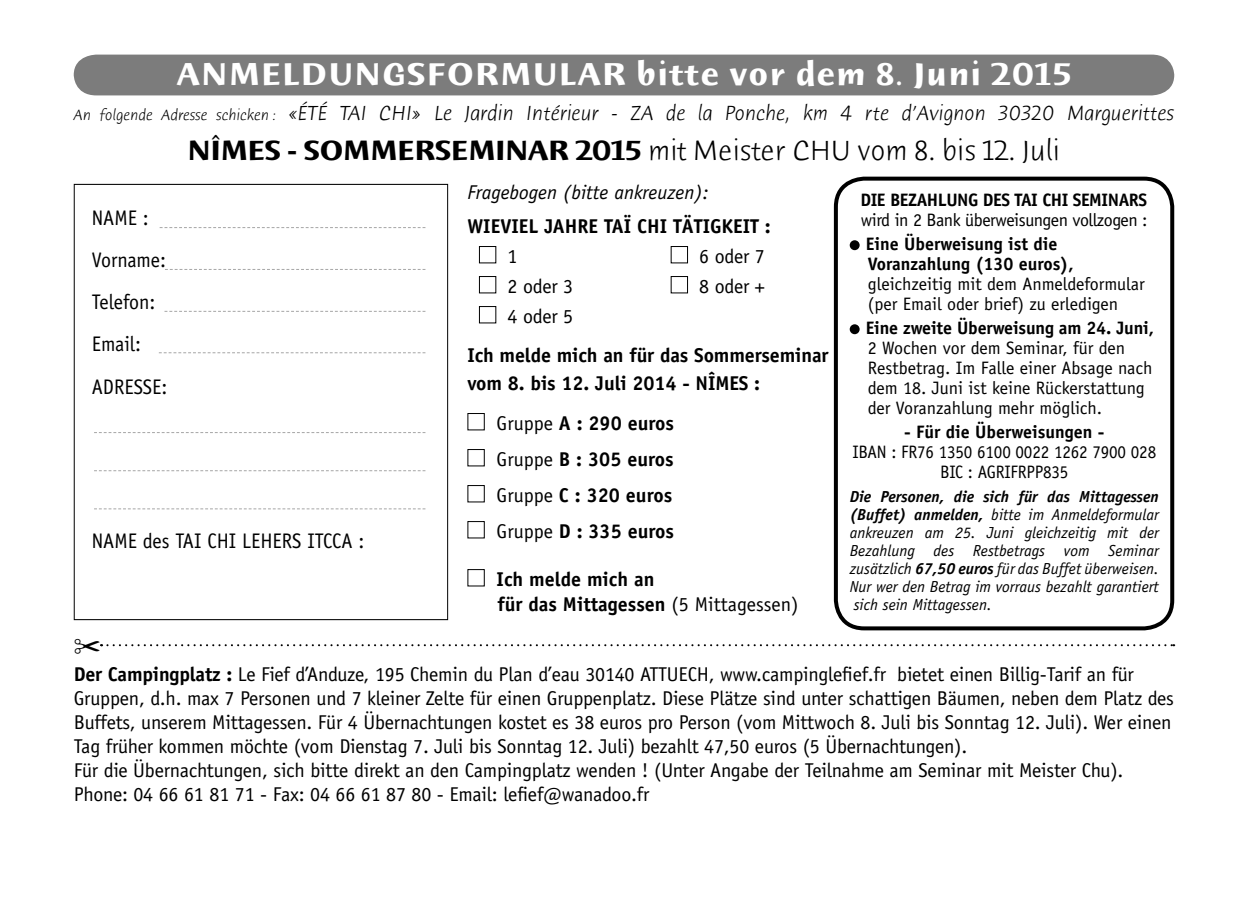
<style>
.page{position:relative;width:1248px;height:899px;background:#fff}
.page>*{position:absolute;margin:0;border:0;box-sizing:border-box;transform-origin:0 0}
.t1{font:700 34px "Humana Sans ITC";letter-spacing:.05em;color:#fff}
.t2{font:300 30px "Humana Sans ITC";color:#000}
.t3{font:italic 300 22px "Humana Sans ITC";color:#000}
.t4{font:21.2px/42.2px "Officina Sans";color:#000;scale:.95 1}
.t5{font:20px/24px "Officina Sans";letter-spacing:-.01em;color:#000}
.t6{font:700 20px/36px "Officina Sans";color:#000}
.t7{font:italic 20px "Officina Sans";color:#000}
.t8{font:18px/20px "Officina Sans";color:#000}
.t9{font:700 18px/20px "Officina Sans";letter-spacing:-.01em;color:#000}
.t10{font:18px/20px "Officina Sans";color:#000;text-align:center;scale:.95 1}
.t11{font:18px "Officina Sans";letter-spacing:-.025em;color:#000}
.t12{font:italic 16px/18px "Officina Sans";color:#000;text-align:justify}
.s1{font-size:16px}
.s2{font-weight:700}
.s3{font-weight:400}
</style>
<div class="page">
<svg style="left:833px;top:176px;width:342px;height:452px"></svg>
<svg style="left:160px;top:227px;width:265px;height:1px"></svg>
<svg style="left:165px;top:269px;width:260px;height:1px"></svg>
<svg style="left:164px;top:311px;width:261px;height:1px"></svg>
<svg style="left:94px;top:432px;width:331px;height:1px"></svg>
<svg style="left:94px;top:470px;width:331px;height:1px"></svg>
<svg style="left:94px;top:508px;width:331px;height:1px"></svg>
<svg style="left:159px;top:352px;width:266px;height:1px"></svg>
<div style="left:74px;top:55px;width:1100px;height:40px;background:#7c7c7c"></div>
<div style="left:479px;top:246px;width:17px;height:17px;border:1px solid #000"></div>
<div style="left:479px;top:276px;width:17px;height:17px;border:1px solid #000"></div>
<div style="left:479px;top:306px;width:17px;height:17px;border:1px solid #000"></div>
<div style="left:670px;top:246px;width:18px;height:17px;border:1px solid #000"></div>
<div style="left:670px;top:276px;width:18px;height:17px;border:1px solid #000"></div>
<svg style="left:100px;top:644px;width:1074px;height:3px"></svg>
<h1 class="t1" style="left:177px;top:57px;width:895px">ANMELDUNGSFORMULAR bitte vor dem 8. Juni 2015</h1>
<p class="t3" style="left:74px;top:102px;width:1101px"><span class="s1">An folgende Adresse schicken :</span> «ÉTÉ TAI CHI» Le Jardin Intérieur - ZA de la Ponche, km 4 rte d’Avignon 30320 Marguerittes</p>
<h2 class="t2" style="left:188px;top:135px;width:873px"><span class="s2">NÎMES - SOMMERSEMINAR 2015</span> mit Meister CHU vom 8. bis 12. Juli</h2>
<p class="t4" style="left:92px;top:196px;width:81px">NAME :<br>Vorname:<br>Telefon:<br>Email:<br>ADRESSE:</p>
<p class="t4" style="left:92px;top:519px;width:288px">NAME des TAI CHI LEHERS ITCCA :</p>
<p class="t7" style="left:467px;top:180px;width:243px">Fragebogen (bitte ankreuzen):</p>
<p class="t6" style="left:467px;top:208px;width:305px">WIEVIEL JAHRE TAÏ CHI TÄTIGKEIT :</p>
<p class="t5" style="left:507px;top:242px;width:67px;line-height:30px">1<br>2 oder 3<br>4 oder 5</p>
<p class="t5" style="left:699px;top:242px;width:67px;line-height:30px">6 oder 7<br>8 oder +</p>
<p class="t6" style="left:467px;top:341px;width:363px;line-height:28px">Ich melde mich an für das Sommerseminar vom 8. bis 12. Juli 2014 - NÎMES :</p>
<p class="t6" style="left:496px;top:405px;width:179px;text-align:justify"><span class="s3">Gruppe</span> A : 290 euros <span class="s3">Gruppe</span> B : 305 euros <span class="s3">Gruppe</span> C : 320 euros <span class="s3">Gruppe</span> D : 335 euros</p>
<p class="t6" style="left:496px;top:567px;width:303px;line-height:24px">Ich melde mich an<br>für das Mittagessen <span class="s3">(5 Mittagessen)</span></p>
<p class="t9" style="left:860px;top:190px;width:288px">DIE BEZAHLUNG DES TAI CHI SEMINARS</p>
<p class="t11" style="left:860px;top:209px;width:288px">wird in 2 Bank überweisungen vollzogen :</p>
<p class="t9" style="left:865px;top:234px;width:209px">Eine Überweisung ist die<br>Voranzahlung (130 euros),</p>
<p class="t8" style="left:867px;top:274px;width:279px">gleichzeitig mit dem Anmeldeformular (per Email oder brief) zu erledigen</p>
<p class="t9" style="left:865px;top:318px;width:290px">Eine zweite Überweisung am 24. Juni,</p>
<p class="t8" style="left:867px;top:338px;width:286px">2 Wochen vor dem Seminar, für den Restbetrag. Im Falle einer Absage nach dem 18. Juni ist keine Rückerstattung der Voranzahlung mehr möglich.</p>
<p class="t9" style="left:904px;top:422px;width:202px">- Für die Überweisungen -</p>
<p class="t10" style="left:852px;top:442px;width:321px">IBAN : FR76 1350 6100 0022 1262 7900 028<br>BIC : AGRIFRPP835</p>
<p class="t12" style="left:849px;top:488px;width:311px"><span class="s2">Die Personen, die sich für das Mittagessen (Buffet) anmelden,</span> bitte im Anmeldeformular ankreuzen am 25. Juni gleichzeitig mit der Bezahlung des Restbetrags vom Seminar zusätzlich <span class="s2">67,50 euros</span> für das Buffet überweisen.<br>Nur wer den Betrag im vorraus bezahlt garantiert sich sein Mittagessen.</p>
<p class="t5" style="left:74px;top:662px;width:1101px"><span class="s2">Der Campingplatz :</span> Le Fief d’Anduze, 195 Chemin du Plan d’eau 30140 ATTUECH, www.campinglefief.fr bietet einen Billig-Tarif an für Gruppen, d.h. max 7 Personen und 7 kleiner Zelte für einen Gruppenplatz. Diese Plätze sind unter schattigen Bäumen, neben dem Platz des Buffets, unserem Mittagessen. Für 4 Übernachtungen kostet es 38 euros pro Person (vom Mittwoch 8. Juli bis Sonntag 12. Juli). Wer einen Tag früher kommen möchte (vom Dienstag 7. Juli bis Sonntag 12. Juli) bezahlt 47,50 euros (5 Übernachtungen).<br>Für die Übernachtungen, sich bitte direkt an den Campingplatz wenden ! (Unter Angabe der Teilnahme am Seminar mit Meister Chu).<br>Phone: 04 66 61 81 71 - Fax: 04 66 61 87 80 - Email: lefief@wanadoo.fr</p>
</div>
